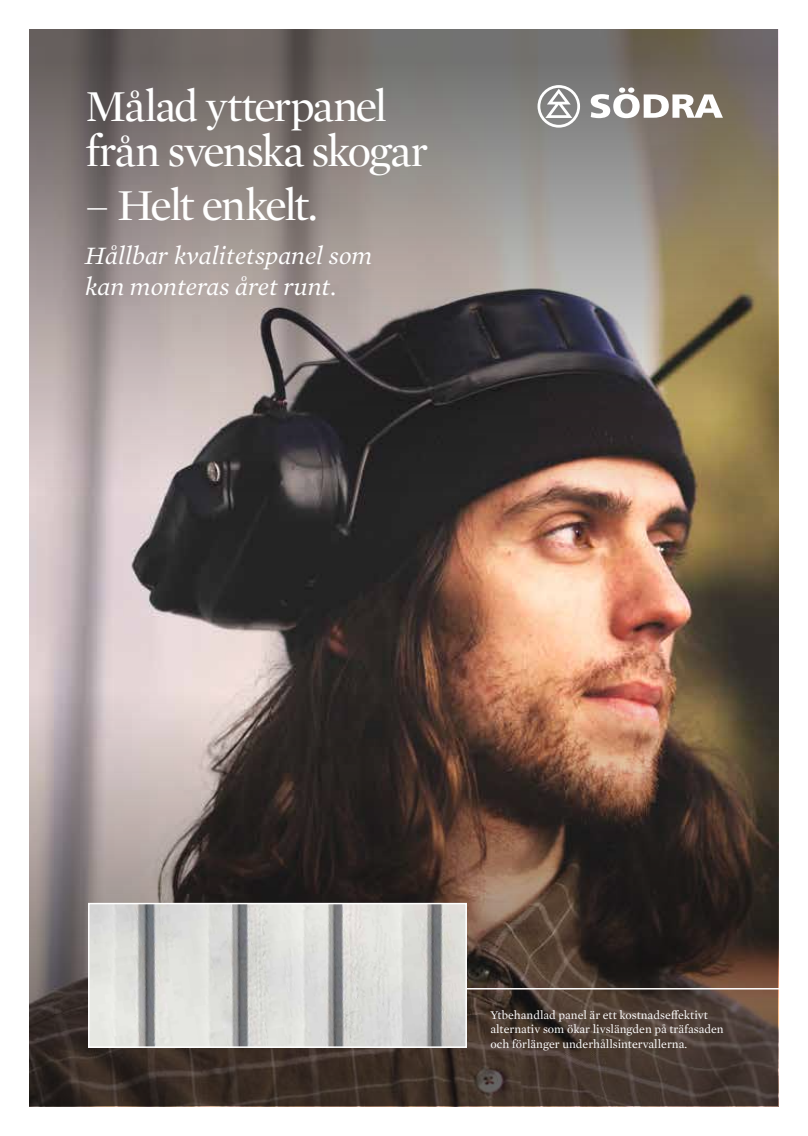
<style>
.page{position:relative;width:808px;height:1136px;background:#fff}
.page>*{position:absolute;margin:0;border:0;box-sizing:border-box;transform-origin:0 0}
.t1{font:45px/45px "Mercury Display";letter-spacing:-.045em;color:#fff}
.t2{font:italic 25.5px/31.5px "Mercury Text G1";color:#fff}
.t3{font:12px/14.4px "Mercury Text G1";color:#fff}
</style>
<div class="page">
<svg style="left:30px;top:30px;width:748px;height:547px;background:#80766e"></svg>
<img style="left:30px;top:577px;width:748px;height:529px">
<svg style="left:537px;top:85px;width:186px;height:43px"></svg>
<img style="left:91px;top:905px;width:373px;height:139px">
<div style="left:88px;top:902px;width:379px;height:145px;border:2px solid #fff"></div>
<hr style="left:467px;top:987px;width:324px;height:2px;background:#fff">
<h1 class="t1" style="left:85px;top:82px;width:345px">Målad ytterpanel från svenska skogar</h1>
<h1 class="t1" style="left:85px;top:181px;width:234px">– Helt enkelt.</h1>
<h2 class="t2" style="left:85px;top:238px;width:289px">Hållbar kvalitetspanel som kan monteras året runt.</h2>
<p class="t3" style="left:490px;top:1007px;width:235px">Ytbehandlad panel är ett kostnadseffektivt alternativ som ökar livslängden på träfasaden och förlänger underhållsintervallerna.</p>
</div>
